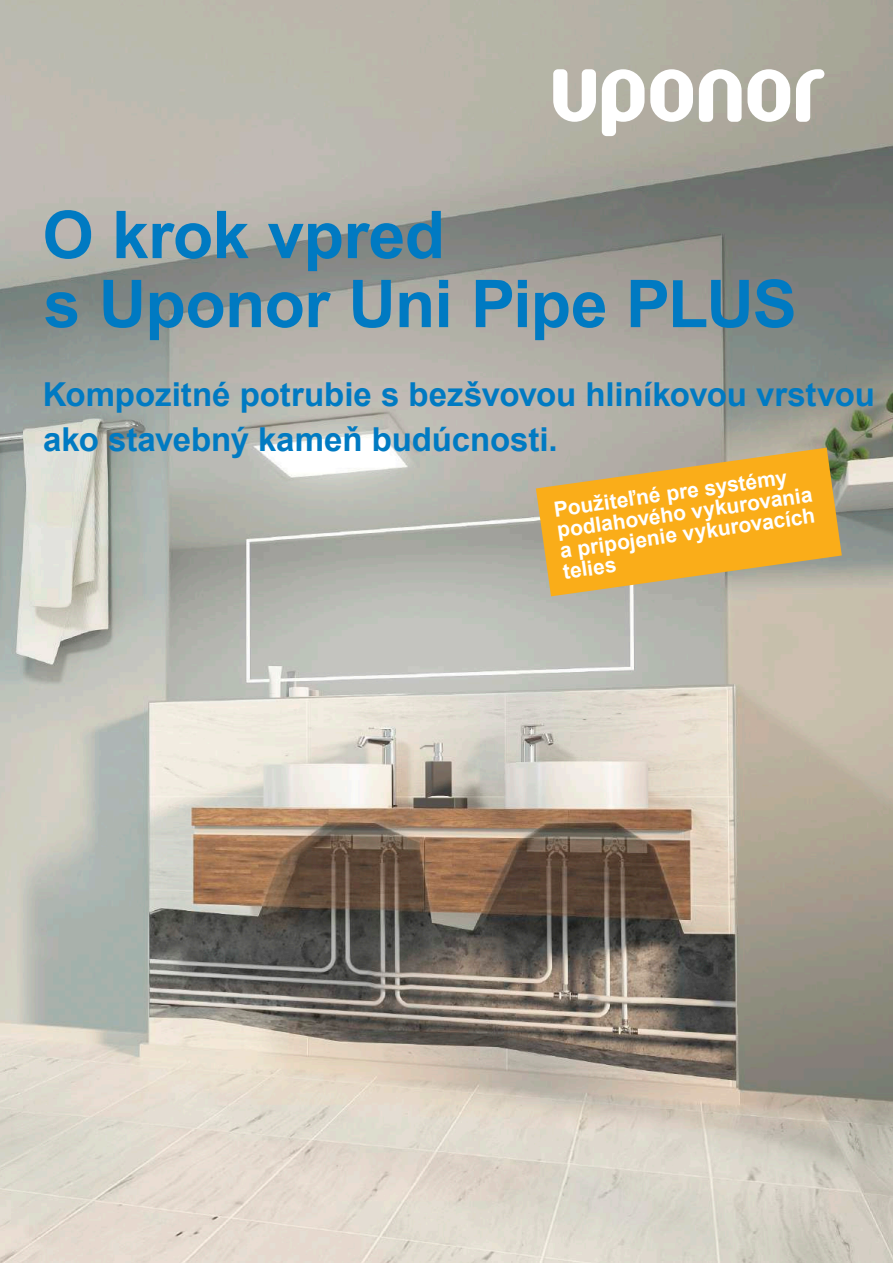
<style>
.page{position:relative;width:893px;height:1263px;background:#fff}
.page>*{position:absolute;margin:0;border:0;box-sizing:border-box;transform-origin:0 0}
.t1{font:700 66px/69px "Arial";letter-spacing:-.01em;color:#007ac2}
.t2{font:700 33px/45px "Arial";letter-spacing:-.005em;color:#007ac2}
.t3{font:700 21px/21px "Arial";color:#fff}
</style>
<div class="page">
<img style="left:0;top:0;width:893px;height:1263px">
<svg style="left:536px;top:448px;width:306px;height:148px;background:#e3ac41"></svg>
<svg style="left:553px;top:69px;width:43px;height:53px"></svg>
<svg style="left:796px;top:69px;width:28px;height:53px"></svg>
<svg style="left:602px;top:69px;width:91px;height:67px"></svg>
<svg style="left:699px;top:69px;width:91px;height:53px"></svg>
<h1 class="t1" style="left:42px;top:201px;width:756px">O krok vpred<br>s Uponor Uni Pipe PLUS</h1>
<p class="t2" style="left:43px;top:372px;width:834px">Kompozitné potrubie s bezšvovou hliníkovou vrstvou ako stavebný kameň budúcnosti.</p>
<p class="t3" style="left:553px;top:499px;width:259px;rotate:-8deg">Použiteľné pre systémy podlahového vykurovania a pripojenie vykurovacích telies</p>
</div>
